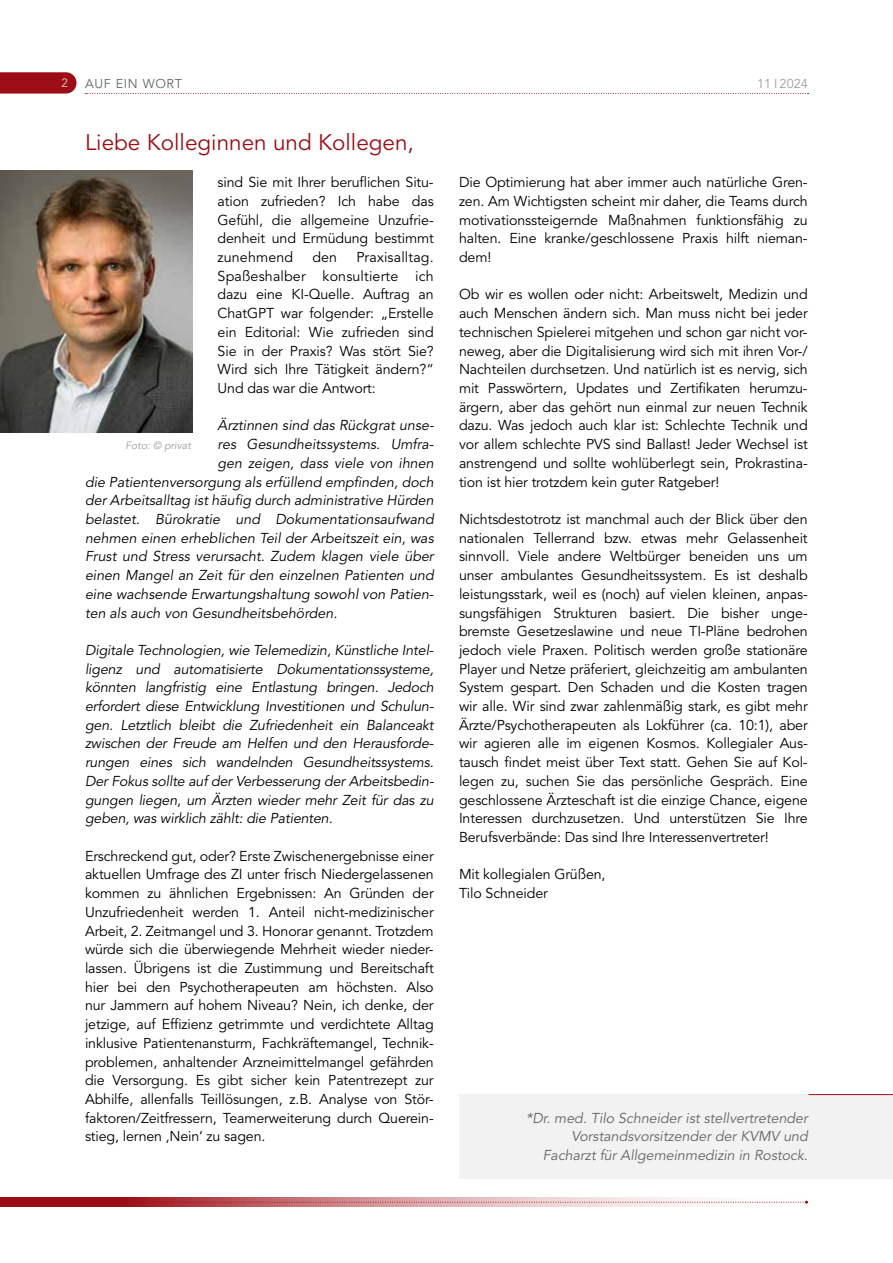
<style>
.page{position:relative;width:893px;height:1263px;background:#fff}
.page>*{position:absolute;margin:0;border:0;box-sizing:border-box;transform-origin:0 0}
.t1{font:22.5px "Avenir LT Std";color:#9d0d15}
.t2{font:14.25px/18.8px "Avenir LT Std";letter-spacing:-.01em;color:#000;text-align:justify}
.t3{font:italic 14.25px/18.8px "Avenir LT Std";color:#000;text-align:justify}
.t4{font:italic 14.25px/18.8px "Avenir LT Std";color:#646567;text-align:right}
.t5{font:12.75px "Avenir LT Std";letter-spacing:.05em;color:#646567}
.t6{font:12.75px "Avenir LT Std";color:#9c9e9f}
.t7{font:12px "Avenir LT Std";color:#eccdbe}
.t8{font:italic 10.5px "Avenir LT Std";color:#9c9e9f}
</style>
<div class="page">
<svg style="left:0;top:72px;width:77px;height:22px;background:#a31d24"></svg>
<svg style="left:0;top:1197px;width:807px;height:10px"></svg>
<svg style="left:0;top:1201px;width:808px;height:3px;background:#cc8286"></svg>
<svg style="left:85px;top:93px;width:723px;height:1px"></svg>
<img style="left:0;top:170px;width:192px;height:263px">
<div style="left:459px;top:1094px;width:434px;height:85px;background:#f2f2f3"></div>
<hr style="left:809px;top:1094px;width:84px;height:1px;background:#9d0d15">
<p class="t7" style="left:61px;top:76px;width:8px">2</p>
<p class="t5" style="left:85px;top:77px;width:99px">AUF EIN WORT</p>
<p class="t6" style="left:757px;top:77px;width:52px">11 I 2024</p>
<h1 class="t1" style="left:85px;top:129px;width:330px">Liebe Kolleginnen und Kollegen,</h1>
<p class="t2" style="left:218px;top:173px;width:218px">sind Sie mit Ihrer beruflichen Situ&shy;ation zufrieden? Ich habe das Gefühl, die allgemeine Unzufrie&shy;denheit und Ermüdung bestimmt zunehmend</p>
<p class="t2" style="left:218px;top:248px;width:218px;text-indent:139px">Praxisalltag.<br>Spaßeshalber konsultierte ich dazu eine KI-Quelle. Auftrag an ChatGPT war folgender: „Erstelle ein Editorial: Wie zufrieden sind Sie in der Praxis? Was stört Sie?<br>Wird sich Ihre Tätigkeit ändern?“ Und das war die Antwort:</p>
<p class="t3" style="left:218px;top:416px;width:218px">Ärztinnen sind das Rückgrat unse-</p>
<p class="t3" style="left:218px;top:435px;width:218px">res Gesundheitssystems. Umfra-</p>
<p class="t3" style="left:218px;top:454px;width:218px">gen zeigen, dass viele von ihnen</p>
<p class="t3" style="left:85px;top:473px;width:350px">die Patientenversorgung als erfüllend empfinden, doch</p>
<p class="t3" style="left:85px;top:491px;width:350px">der Arbeitsalltag ist häufig durch administrative Hürden</p>
<p class="t3" style="left:85px;top:510px;width:350px">belastet. Bürokratie und Dokumentationsaufwand</p>
<p class="t3" style="left:85px;top:529px;width:350px">nehmen einen erheblichen Teil der Arbeitszeit ein, was</p>
<p class="t3" style="left:85px;top:547px;width:350px">Frust und Stress verursacht. Zudem klagen viele über</p>
<p class="t3" style="left:85px;top:566px;width:350px">einen Mangel an Zeit für den einzelnen Patienten und</p>
<p class="t3" style="left:85px;top:585px;width:350px">eine wachsende Erwartungshaltung sowohl von Patien-</p>
<p class="t3" style="left:85px;top:604px;width:254px">ten als auch von Gesundheitsbehörden.</p>
<p class="t3" style="left:85px;top:641px;width:350px">Digitale Technologien, wie Telemedizin, Künstliche Intel&shy;ligenz und automatisierte Dokumentationssysteme, könnten langfristig eine Entlastung bringen. Jedoch erfordert diese Entwicklung Investitionen und Schulun&shy;gen. Letztlich bleibt die Zufriedenheit ein Balanceakt zwischen der Freude am Helfen und den Herausforde&shy;rungen eines sich wandelnden Gesundheitssystems.<br>Der Fokus sollte auf der Verbesserung der Arbeitsbedin&shy;gungen liegen, um Ärzten wieder mehr Zeit für das zu geben, was wirklich zählt: die Patienten.</p>
<p class="t2" style="left:85px;top:847px;width:350px">Erschreckend gut, oder? Erste Zwischenergebnisse einer aktuellen Umfrage des ZI unter frisch Niedergelassenen kommen zu ähnlichen Ergebnissen: An Gründen der Unzufriedenheit werden 1. Anteil nicht-medizinischer Arbeit, 2. Zeitmangel und 3. Honorar genannt. Trotzdem würde sich die überwiegende Mehrheit wieder nieder&shy;lassen. Übrigens ist die Zustimmung und Bereitschaft hier bei den Psychotherapeuten am höchsten. Also nur Jammern auf hohem Niveau? Nein, ich denke, der jetzige, auf Effizienz getrimmte und verdichtete Alltag inklusive Patientenansturm, Fachkräftemangel, Technik&shy;problemen, anhaltender Arzneimittelmangel gefährden die Versorgung. Es gibt sicher kein Patentrezept zur Abhilfe, allenfalls Teillösungen, z.B. Analyse von Stör&shy;faktoren/Zeitfressern, Teamerweiterung durch Querein&shy;stieg, lernen ‚Nein‘ zu sagen.</p>
<p class="t2" style="left:312px;top:248px;width:26px">den</p>
<p class="t8" style="left:125px;top:439px;width:67px">Foto: © privat</p>
<p class="t2" style="left:459px;top:173px;width:350px">Die Optimierung hat aber immer auch natürliche Gren&shy;zen. Am Wichtigsten scheint mir daher, die Teams durch motivationssteigernde Maßnahmen funktionsfähig zu halten. Eine kranke/geschlossene Praxis hilft nieman&shy;dem!</p>
<p class="t2" style="left:459px;top:285px;width:350px">Ob wir es wollen oder nicht: Arbeitswelt, Medizin und auch Menschen ändern sich. Man muss nicht bei jeder technischen Spielerei mitgehen und schon gar nicht vor&shy;neweg, aber die Digitalisierung wird sich mit ihren Vor-/ Nachteilen durchsetzen. Und natürlich ist es nervig, sich mit Passwörtern, Updates und Zertifikaten herumzu&shy;ärgern, aber das gehört nun einmal zur neuen Technik dazu. Was jedoch auch klar ist: Schlechte Technik und vor allem schlechte PVS sind Ballast! Jeder Wechsel ist anstrengend und sollte wohlüberlegt sein, Prokrastina&shy;tion ist hier trotzdem kein guter Ratgeber!</p>
<p class="t2" style="left:459px;top:510px;width:350px">Nichtsdestotrotz ist manchmal auch der Blick über den nationalen Tellerrand bzw. etwas mehr Gelassenheit sinnvoll. Viele andere Weltbürger beneiden uns um unser ambulantes Gesundheitssystem. Es ist deshalb leistungsstark, weil es (noch) auf vielen kleinen, anpas&shy;sungsfähigen Strukturen basiert. Die bisher unge&shy;bremste Gesetzeslawine und neue TI-Pläne bedrohen jedoch viele Praxen. Politisch werden große stationäre Player und Netze präferiert, gleichzeitig am ambulanten System gespart. Den Schaden und die Kosten tragen wir alle. Wir sind zwar zahlenmäßig stark, es gibt mehr Ärzte/Psychotherapeuten als Lokführer (ca. 10:1), aber wir agieren alle im eigenen Kosmos. Kollegialer Aus&shy;tausch findet meist über Text statt. Gehen Sie auf Kol&shy;legen zu, suchen Sie das persönliche Gespräch. Eine geschlossene Ärzteschaft ist die einzige Chance, eigene Interessen durchzusetzen. Und unterstützen Sie Ihre Berufsverbände: Das sind Ihre Interessenvertreter!</p>
<p class="t2" style="left:459px;top:865px;width:148px">Mit kollegialen Grüßen,<br>Tilo Schneider</p>
<p class="t4" style="left:526px;top:1109px;width:283px">*Dr. med. Tilo Schneider ist stellvertretender<br>Vorstandsvorsitzender der KVMV und<br>Facharzt für Allgemeinmedizin in Rostock.</p>
</div>
